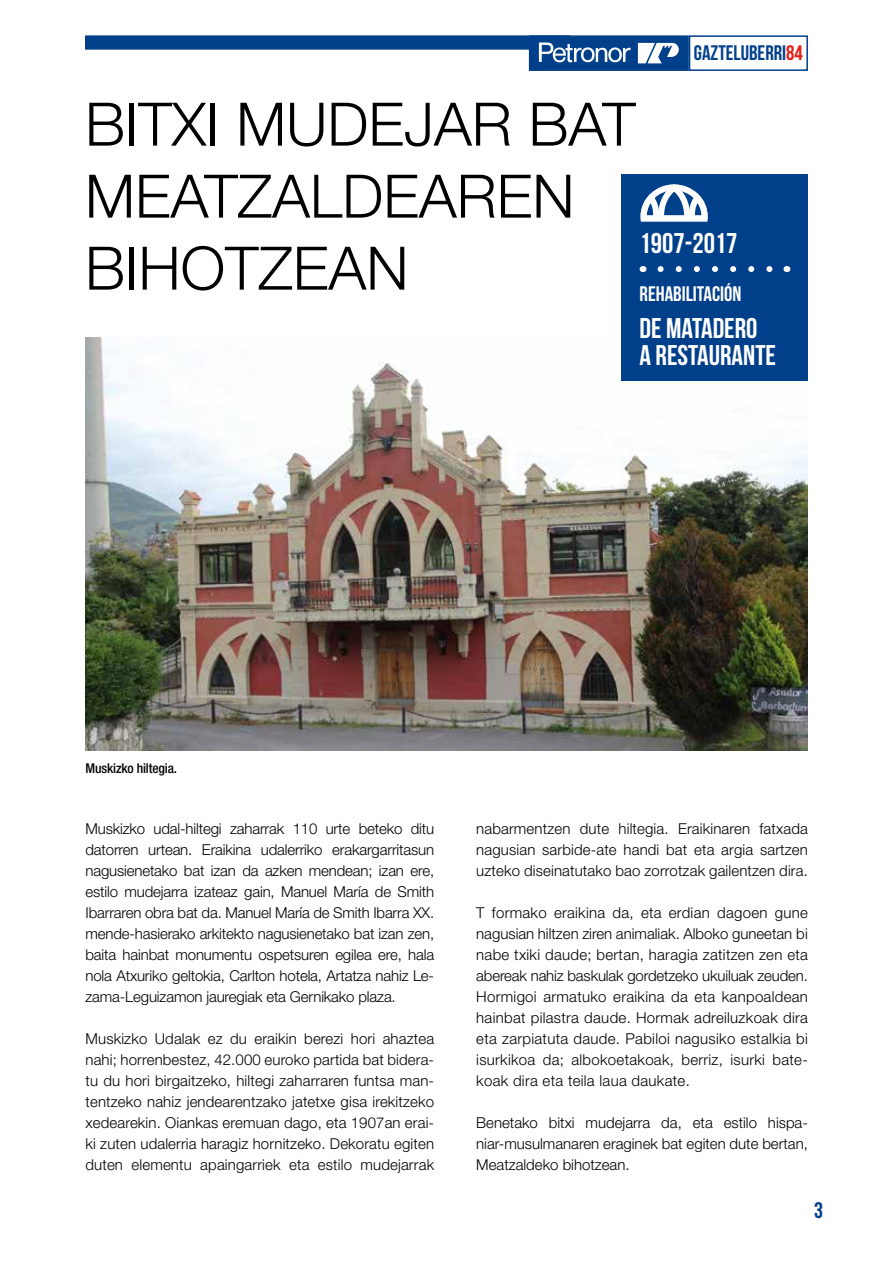
<style>
.page{position:relative;width:893px;height:1263px;background:#fff}
.page>*{position:absolute;margin:0;border:0;box-sizing:border-box;transform-origin:0 0}
.t1{font:300 60px/72px "Helvetica Neue LT Std";color:#000}
.t2{font:28.5px/27px "Bebas Neue";color:#fff}
.t3{font:22.5px "Bebas Neue";color:#003f8a}
.t4{font:21px "Bebas Neue";color:#003f8a}
.t5{font:21px "Bebas Neue";color:#fff}
.t6{font:300 15px/21px "Helvetica Neue LT Std";letter-spacing:.01em;color:#000;text-align:justify}
.t7{font:500 condensed 13.5px "Helvetica Neue LT Std";letter-spacing:-.01em;color:#000}
.s1{color:#e32119}
</style>
<div class="page">
<div style="left:85px;top:35px;width:485px;height:15px;background:#003f8a;border:2px solid #003f8a"></div>
<div style="left:689px;top:35px;width:119px;height:36px;border:2px solid #003f8a"></div>
<div style="left:529px;top:35px;width:160px;height:36px;background:#003f8a;border:2px solid #003f8a"></div>
<svg style="left:539px;top:43px;width:91px;height:19px"></svg>
<svg style="left:638px;top:43px;width:41px;height:20px"></svg>
<img style="left:85px;top:337px;width:723px;height:413px">
<div style="left:622px;top:174px;width:186px;height:207px;background:#003f8a"></div>
<svg style="left:660px;top:266px;width:113px;height:6px"></svg>
<svg style="left:640px;top:184px;width:68px;height:38px"></svg>
<h1 class="t1" style="left:85px;top:87px;width:552px">Bitxi mudejar bat<br>Meatzaldea</h1>
<h1 class="t1" style="left:457px;top:159px;width:119px">ren</h1>
<h3 class="t4" style="left:694px;top:42px;width:110px">GAZTELUBERRI<span class="s1">84</span></h3>
<h1 class="t1" style="left:85px;top:231px;width:325px">bihotzean</h1>
<h2 class="t2" style="left:639px;top:229px;width:99px">1907-2017</h2>
<h3 class="t5" style="left:639px;top:282px;width:103px">REHABILITACIÓN</h3>
<h2 class="t2" style="left:639px;top:314px;width:138px">DE MATADERO<br>A RESTAURANTE</h2>
<p class="t7" style="left:85px;top:760px;width:93px">Muskizko hiltegia.</p>
<p class="t6" style="left:85px;top:817px;width:350px">Muskizko udal-hiltegi zaharrak 110 urte beteko ditu datorren urtean. Eraikina udalerriko erakargarritasun nagusienetako bat izan da azken mendean; izan ere, estilo mudejarra izateaz gain, Manuel María de Smith Ibarraren obra bat da. Manuel María de Smith Ibarra XX. mende-hasierako arkitekto nagusienetako bat izan zen, baita hainbat monumentu ospetsuren egilea ere, hala nola Atxuriko geltokia, Carlton hotela, Artatza nahiz Le&shy;zama-Leguizamon jauregiak eta Gernikako plaza.</p>
<p class="t6" style="left:85px;top:1027px;width:350px">Muskizko Udalak ez du eraikin berezi hori ahaztea nahi; horrenbestez, 42.000 euroko partida bat bidera&shy;tu du hori birgaitzeko, hiltegi zaharraren funtsa man&shy;tentzeko nahiz jendearentzako jatetxe gisa irekitzeko xedearekin. Oiankas eremuan dago, eta 1907an erai&shy;ki zuten udalerria haragiz hornitzeko. Dekoratu egiten duten elementu apaingarriek eta estilo mudejarrak</p>
<p class="t6" style="left:476px;top:817px;width:333px">nabarmentzen dute hiltegia. Eraikinaren fatxada nagusian sarbide-ate handi bat eta argia sartzen uzteko diseinatutako bao zorrotzak gailentzen dira.</p>
<p class="t6" style="left:476px;top:901px;width:333px">T formako eraikina da, eta erdian dagoen gune nagusian hiltzen ziren animaliak. Alboko guneetan bi nabe txiki daude; bertan, haragia zatitzen zen eta abereak nahiz baskulak gordetzeko ukuiluak zeuden.<br>Hormigoi armatuko eraikina da eta kanpoaldean hainbat pilastra daude. Hormak adreiluzkoak dira eta zarpiatuta daude. Pabiloi nagusiko estalkia bi isurkikoa da; albokoetakoak, berriz, isurki bate&shy;koak dira eta teila laua daukate.</p>
<p class="t6" style="left:476px;top:1111px;width:333px">Benetako bitxi mudejarra da, eta estilo hispa&shy;niar-musulmanaren eraginek bat egiten dute bertan, Meatzaldeko bihotzean.</p>
<h3 class="t3" style="left:814px;top:1198px;width:10px">3</h3>
</div>
